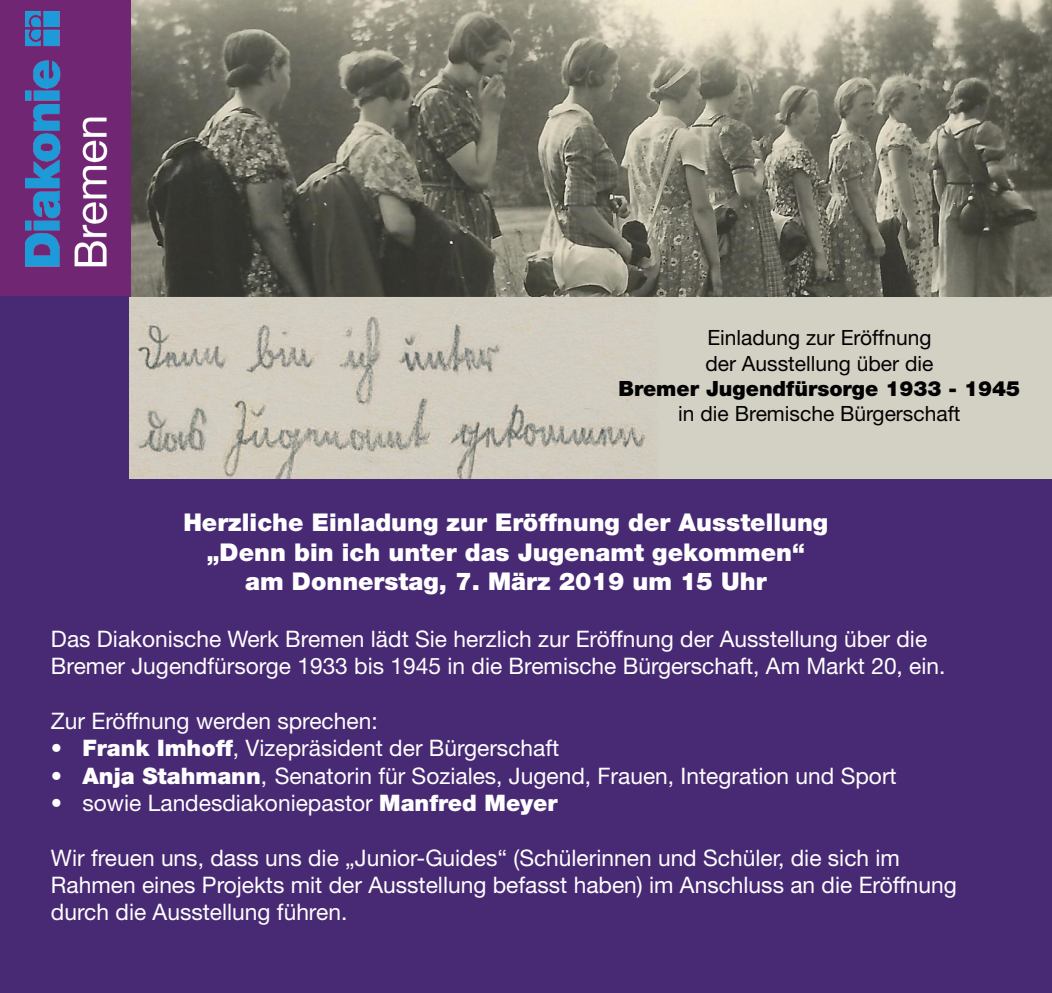
<style>
.page{position:relative;width:1052px;height:993px;background:#fff}
.page>*{position:absolute;margin:0;border:0;box-sizing:border-box;transform-origin:0 0}
.t1{font:900 24.5px "Helvetica Neue LT Std";color:#fff}
.t2{font:22.75px/27.3px "Helvetica Neue LT Std";color:#fffefe}
.t3{font:21px "Helvetica Neue LT Std";color:#020203}
.t4{font:900 21px "Helvetica Neue LT Std";color:#020203}
.s1{font-weight:900}
</style>
<div class="page">
<img style="left:130px;top:0;width:922px;height:297px">
<div style="left:0;top:0;width:130px;height:296px;background:#702673"></div>
<div style="left:0;top:296px;width:130px;height:214px;background:#482974"></div>
<div style="left:130px;top:297px;width:922px;height:199px;background:#d3d0c4"></div>
<img style="left:130px;top:300px;width:527px;height:179px">
<img style="left:25px;top:11px;width:83px;height:256px">
<div style="left:0;top:479px;width:1052px;height:513px;background:#482974"></div>
<p class="t3" style="left:707px;top:325px;width:226px">Einladung zur Eröffnung</p>
<p class="t3" style="left:705px;top:350px;width:229px">der Ausstellung über die</p>
<p class="t4" style="left:618px;top:376px;width:403px">Bremer Jugendfürsorge 1933 - 1945</p>
<p class="t3" style="left:678px;top:401px;width:284px">in die Bremische Bürgerschaft</p>
<p class="t1" style="left:183px;top:508px;width:646px">Herzliche Einladung zur Eröffnung der Ausstellung</p>
<p class="t1" style="left:207px;top:537px;width:599px">„Denn bin ich unter das Jugenamt gekommen“</p>
<p class="t1" style="left:245px;top:566px;width:523px">am Donnerstag, 7. März 2019 um 15 Uhr</p>
<p class="t2" style="left:51px;top:624px;width:896px">Das Diakonische Werk Bremen lädt Sie herzlich zur Eröffnung der Ausstellung über die<br>Bremer Jugendfürsorge 1933 bis 1945 in die Bremische Bürgerschaft, Am Markt 20, ein.</p>
<p class="t2" style="left:51px;top:706px;width:328px">Zur Eröffnung werden sprechen:</p>
<p class="t2" style="left:51px;top:734px;width:510px"><span class="s1">• Frank Imhoff</span>, Vizepräsident der Bürgerschaft</p>
<p class="t2" style="left:51px;top:761px;width:847px"><span class="s1">• Anja Stahmann</span>, Senatorin für Soziales, Jugend, Frauen, Integration und Sport</p>
<p class="t2" style="left:51px;top:788px;width:508px">• sowie Landesdiakoniepastor <span class="s1">Manfred Meyer</span></p>
<p class="t2" style="left:51px;top:843px;width:907px">Wir freuen uns, dass uns die „Junior-Guides“ (Schülerinnen und Schüler, die sich im<br>Rahmen eines Projekts mit der Ausstellung befasst haben) im Anschluss an die Eröffnung durch die Ausstellung führen.</p>
</div>
